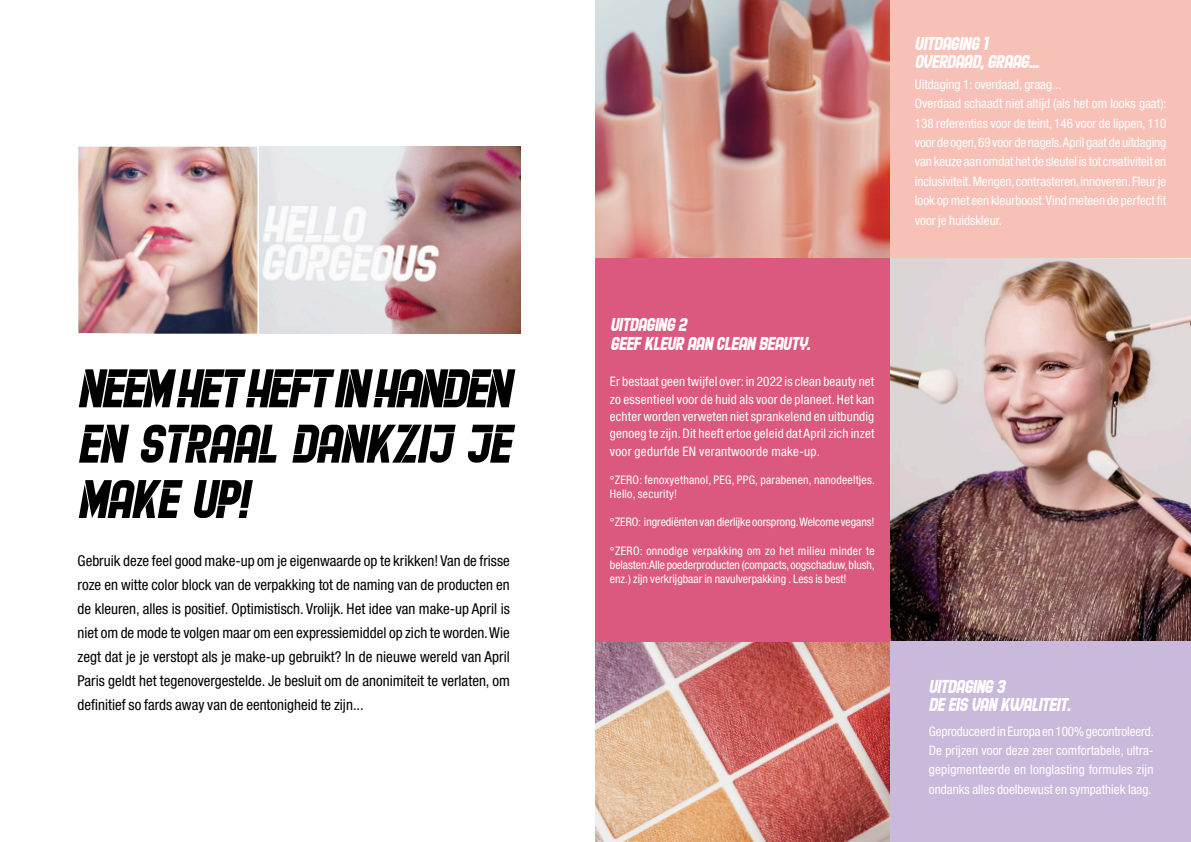
<style>
.page{position:relative;width:1191px;height:842px;background:#fff}
.page>*{position:absolute;margin:0;border:0;box-sizing:border-box;transform-origin:0 0}
.Okstyle{font:55px/55.4px "Restaurant Menu";color:#000001;text-align:justify}
.Okstyle-2{font:19px "Restaurant Menu";color:#fff}
.Okstyle-3{font:italic condensed 15px/24px "Helvetica Neue 57";color:#000001;text-align:justify}
.Okstyle-4{font:italic condensed 13.1px/19.4px "Helvetica Neue 57";color:#fff;text-align:justify}
.Okstyle-5{font:italic condensed 11.8px/14.2px "Helvetica Neue 57";color:#fff;text-align:justify}
.Okstyle-6{font:italic condensed 11.8px/14.2px "Helvetica Neue 57";letter-spacing:.02em;color:#fff}
.s1{font-family:"Futura T";font-style:normal;font-stretch:normal;font-size:11.7px}
</style>
<div class="page">
<img style="left:890px;top:258px;width:301px;height:383px">
<img style="left:595px;top:641px;width:295px;height:201px">
<img style="left:595px;top:0;width:295px;height:258px">
<img style="left:78px;top:147px;width:179px;height:187px">
<img style="left:259px;top:147px;width:262px;height:187px">
<div style="left:890px;top:0;width:301px;height:258px;background:#f8c1b8"></div>
<div style="left:890px;top:641px;width:301px;height:201px;background:#c9b9da"></div>
<div style="left:595px;top:258px;width:295px;height:383px;background:#db587e"></div>
<p class="Okstyle" style="left:78px;top:363px;width:434px">NEEM HET HEFT IN HANDEN EN STRAAL DANKZIJ JE MAKE-UP!</p>
<p class="Okstyle-3" style="left:78px;top:549px;width:434px">Gebruik deze feel good make-up om je eigenwaarde op te krikken! Van de frisse roze en witte color block van de verpakking tot de naming van de producten en de kleuren, alles is positief. Optimistisch. Vrolijk. Het idee van make-up April is niet om de mode te volgen maar om een expressiemiddel op zich te worden. Wie zegt dat je je verstopt als je make-up gebruikt? In de nieuwe wereld van April Paris geldt het tegenovergestelde. Je besluit om de anonimiteit te verlaten, om definitief so fards away van de eentonigheid te zijn...</p>
<p class="Okstyle-2" style="left:610px;top:318px;width:77px">UITDAGING 2</p>
<p class="Okstyle-2" style="left:610px;top:336px;width:201px">GEEF KLEUR AAN CLEAN BEAUTY.</p>
<p class="Okstyle-4" style="left:610px;top:373px;width:266px;line-height:17.5px">Er bestaat geen twijfel over: in 2022 is clean beauty net zo essentieel voor de huid als voor de planeet. Het kan echter worden verweten niet sprankelend en uitbundig genoeg te zijn. Dit heeft ertoe geleid dat April zich inzet voor gedurfde EN verantwoorde make-up.</p>
<p class="Okstyle-6" style="left:610px;top:473px;width:266px"><span class="s1">°</span>ZERO: fenoxyethanol, PEG, PPG, parabenen, nanodeeltjes.<br>Hello, security!</p>
<p class="Okstyle-5" style="left:610px;top:515px;width:266px"><span class="s1">°</span>ZERO: ingrediënten van dierlijke oorsprong. Welcome vegans!</p>
<p class="Okstyle-5" style="left:610px;top:543px;width:266px"><span class="s1">°</span>ZERO: onnodige verpakking om zo het milieu minder te belasten:Alle poederproducten (compacts, oogschaduw, blush, enz.) zijn verkrijgbaar in navulverpakking . Less is best!</p>
<p class="Okstyle-2" style="left:915px;top:37px;width:74px">UITDAGING 1</p>
<p class="Okstyle-2" style="left:915px;top:55px;width:125px">OVERDAAD, GRAAG...</p>
<p class="Okstyle-4" style="left:915px;top:74px;width:148px">Uitdaging 1: overdaad, graag...</p>
<p class="Okstyle-4" style="left:915px;top:94px;width:253px">Overdaad schaadt niet altijd (als het om looks gaat):<br>138 referenties voor de teint, 146 voor de lippen, 110 voor de ogen, 69 voor de nagels. April gaat de uitdaging van keuze aan omdat het de sleutel is tot creativiteit en inclusiviteit. Mengen, contrasteren, innoveren. Fleur je look op met een kleurboost. Vind meteen de perfect fit voor je huidskleur.</p>
<p class="Okstyle-2" style="left:928px;top:679px;width:77px">UITDAGING 3</p>
<p class="Okstyle-2" style="left:928px;top:697px;width:143px">DE EIS VAN KWALITEIT.</p>
<p class="Okstyle-4" style="left:929px;top:721px;width:227px">Geproduceerd in Europa en 100% gecontroleerd.<br>De prijzen voor deze zeer comfortabele, ultra&shy;gepigmenteerde en longlasting formules zijn ondanks alles doelbewust en sympathiek laag.</p>
</div>
